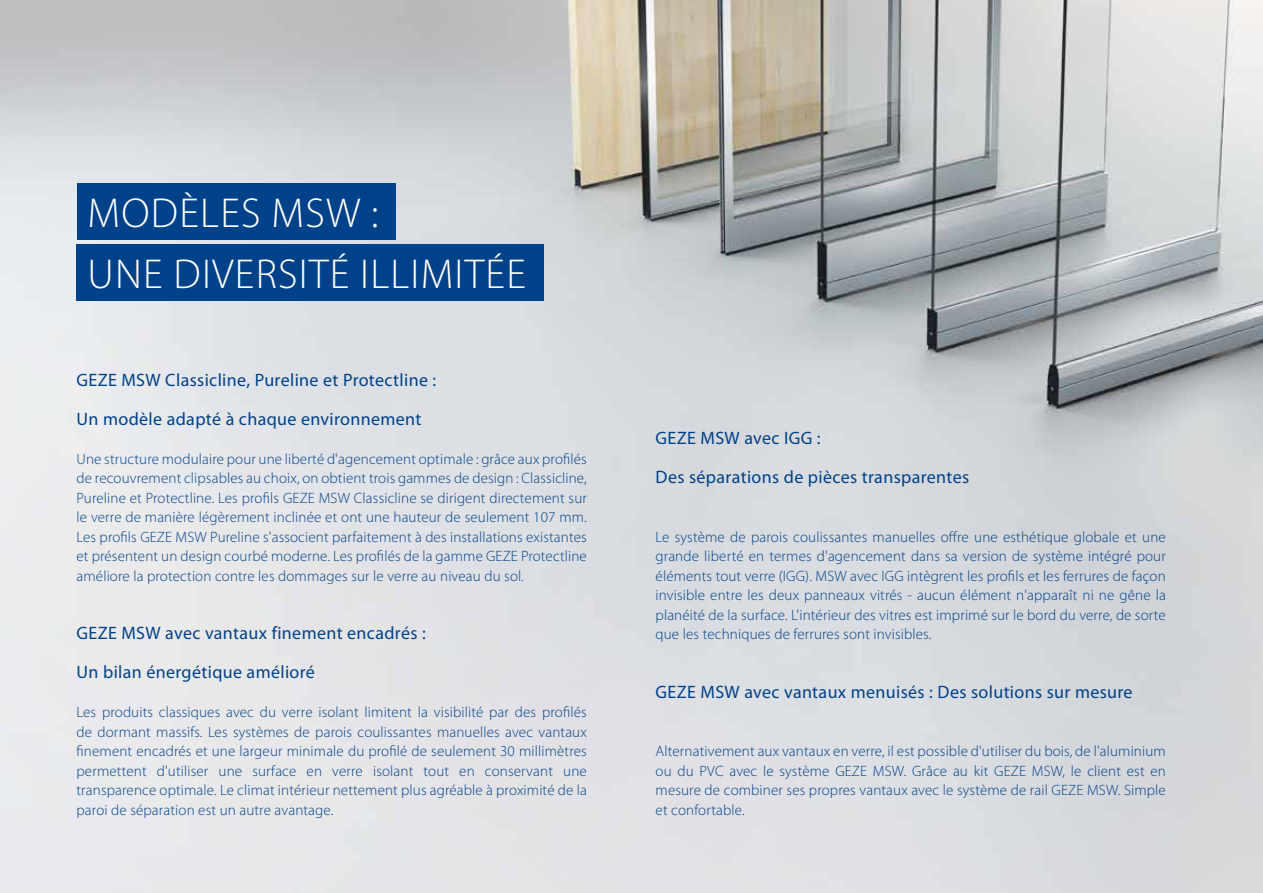
<style>
.page{position:relative;width:1263px;height:893px;background:#fff}
.page>*{position:absolute;margin:0;border:0;box-sizing:border-box;transform-origin:0 0}
.t1{font:300 42px/60.8px "Myriad Pro";letter-spacing:.03em;color:#fff}
.t2{font:18px/39px "Myriad Pro";letter-spacing:.02em;color:#004289}
.t3{font:300 15px/19.5px "Myriad Pro";letter-spacing:.01em;color:#004289;text-align:justify}
</style>
<div class="page">
<img style="left:0;top:0;width:1263px;height:893px">
<div style="left:77px;top:183px;width:318px;height:56px;background:#004289"></div>
<div style="left:77px;top:244px;width:467px;height:56px;background:#004289"></div>
<h1 class="t1" style="left:88px;top:182px;width:440px">MODÈLES MSW :<br>UNE DIVERSITÉ ILLIMITÉE</h1>
<p class="t2" style="left:77px;top:360px;width:361px">GEZE MSW Classicline, Pureline et Protectline :<br>Un modèle adapté à chaque environnement</p>
<p class="t3" style="left:77px;top:449px;width:512px">Une structure modulaire pour une liberté d'agencement optimale : grâce aux profilés de recouvrement clipsables au choix, on obtient trois gammes de design : Classicline, Pureline et Protectline. Les profils GEZE MSW Classicline se dirigent directement sur le verre de manière légèrement inclinée et ont une hauteur de seulement 107 mm.<br>Les profils GEZE MSW Pureline s'associent parfaitement à des installations existantes et présentent un design courbé moderne. Les profilés de la gamme GEZE Protectline améliore la protection contre les dommages sur le verre au niveau du sol.</p>
<p class="t2" style="left:77px;top:613px;width:351px">GEZE MSW avec vantaux finement encadrés :<br>Un bilan énergétique amélioré</p>
<p class="t3" style="left:77px;top:702px;width:512px">Les produits classiques avec du verre isolant limitent la visibilité par des profilés de dormant massifs. Les systèmes de parois coulissantes manuelles avec vantaux finement encadrés et une largeur minimale du profilé de seulement 30 millimètres permettent d'utiliser une surface en verre isolant tout en conservant une transparence optimale. Le climat intérieur nettement plus agréable à proximité de la paroi de séparation est un autre avantage.</p>
<p class="t2" style="left:656px;top:418px;width:315px">GEZE MSW avec IGG :<br>Des séparations de pièces transparentes</p>
<p class="t3" style="left:656px;top:527px;width:512px">Le système de parois coulissantes manuelles offre une esthétique globale et une grande liberté en termes d'agencement dans sa version de système intégré pour éléments tout verre (IGG). MSW avec IGG intègrent les profils et les ferrures de façon invisible entre les deux panneaux vitrés - aucun élément n'apparaît ni ne gêne la planéité de la surface. L'intérieur des vitres est imprimé sur le bord du verre, de sorte que les techniques de ferrures sont invisibles.</p>
<p class="t2" style="left:656px;top:672px;width:478px">GEZE MSW avec vantaux menuisés : Des solutions sur mesure</p>
<p class="t3" style="left:656px;top:741px;width:512px">Alternativement aux vantaux en verre, il est possible d'utiliser du bois, de l'aluminium ou du PVC avec le système GEZE MSW. Grâce au kit GEZE MSW, le client est en mesure de combiner ses propres vantaux avec le système de rail GEZE MSW. Simple et confortable.</p>
</div>
